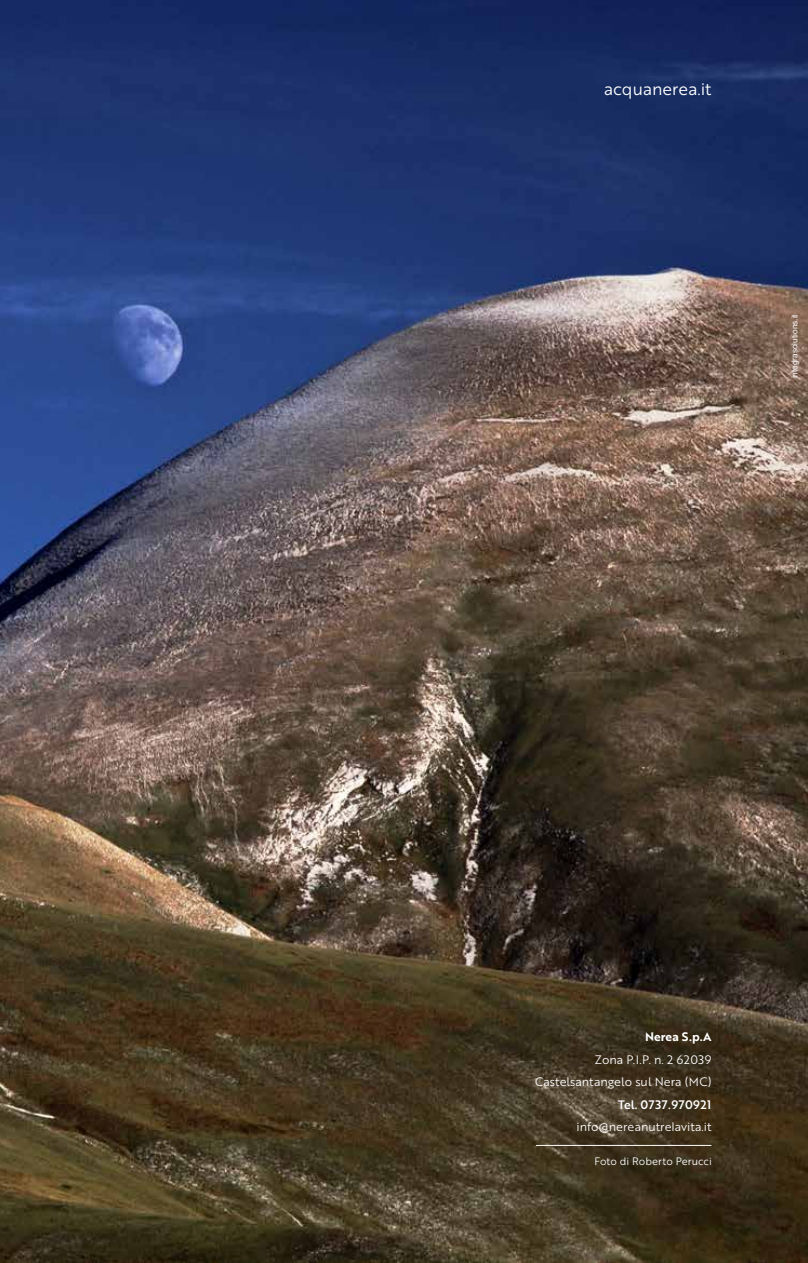
<style>
.page{position:relative;width:808px;height:1263px;background:#fff}
.page>*{position:absolute;margin:0;border:0;box-sizing:border-box;transform-origin:0 0}
.t1{font:16.8px "Brother 1816 Book";color:#fff}
.t2{font:12px/22.5px "Brother 1816 Book";color:#fff;text-align:right}
.t3{font:12px "Brother 1816 Medium";letter-spacing:.04em;color:#fff}
.t4{font:12px "Brother 1816 Bold";color:#fff}
.t5{font:10.5px "Brother 1816 Book";color:#fff}
.t6{font:8.25px "Arial";color:#fff}
</style>
<div class="page">
<img style="left:0;top:0;width:808px;height:1263px">
<hr style="left:536px;top:1145px;width:175px;height:1px;background:#fff">
<h1 class="t1" style="left:604px;top:77px;width:109px">acquanerea.it</h1>
<p class="t6" style="left:789px;top:378px;width:66px;rotate:-90deg">integrasolutions.it</p>
<p class="t4" style="left:645px;top:1028px;width:68px">Nerea S.p.A</p>
<p class="t2" style="left:535px;top:1048px;width:178px">Zona P.I.P. n. 2 62039<br>Castelsantangelo sul Nera (MC)</p>
<p class="t3" style="left:618px;top:1095px;width:95px">Tel. 0737.970921</p>
<p class="t2" style="left:576px;top:1115px;width:136px">info@nereanutrelavita.it</p>
<p class="t5" style="left:594px;top:1154px;width:119px">Foto di Roberto Perucci</p>
</div>
